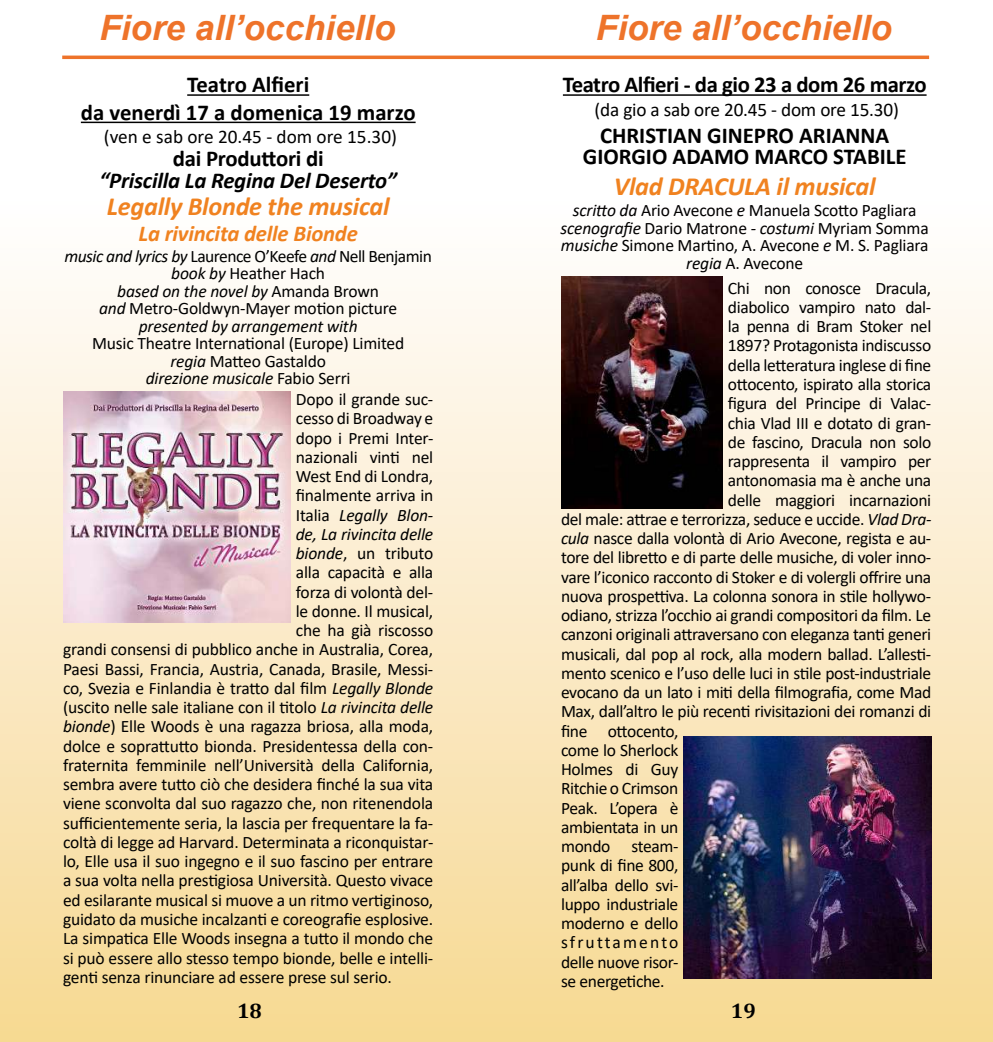
<style>
.page{position:relative;width:993px;height:1042px;background:#fff}
.page>*{position:absolute;margin:0;border:0;box-sizing:border-box;transform-origin:0 0}
.t1{font:italic 700 35px "Arial";color:#ee732a}
.t2{font:italic 700 26.25px "Calibri";letter-spacing:-.01em;color:#f08220}
.t3{font:700 22.75px/27.3px "Calibri";color:#000;text-align:center}
.t4{font:700 22.75px "Calibri";letter-spacing:-.02em;color:#000}
.t5{font:italic 700 22.75px "Calibri";letter-spacing:-.01em;color:#000}
.t6{font:italic 700 22.75px "Calibri";letter-spacing:-.01em;color:#f08220}
.t7{font:700 21px "Cambria";color:#000}
.t8{font:19.25px "Calibri";letter-spacing:-.01em;color:#000}
.t9{font:17.5px/17.5px "Calibri";letter-spacing:-.02em;color:#000;text-align:center}
.t10{font:italic 17.5px "Calibri";letter-spacing:-.01em;color:#000}
.t11{font:17.5px "Calibri";letter-spacing:.125em;color:#000}
.s1{font-style:italic}
.s2{font-style:normal}
</style>
<div class="page">
<div style="left:0;top:0;width:992px;height:1042px;background:linear-gradient(to bottom,#fff,#f7d996)"></div>
<hr style="left:62px;top:56px;width:866px;height:3px;background:#ee732a">
<hr style="left:187px;top:94px;width:122px;height:2px;background:#000">
<hr style="left:81px;top:122px;width:334px;height:1px;background:#000">
<img style="left:63px;top:392px;width:228px;height:230px">
<hr style="left:562px;top:94px;width:364px;height:2px;background:#000">
<img style="left:683px;top:737px;width:248px;height:242px">
<img style="left:561px;top:276px;width:161px;height:233px">
<h1 class="t1" style="left:99px;top:4px;width:297px">Fiore all’occhiello</h1>
<h1 class="t1" style="left:595px;top:4px;width:297px">Fiore all’occhiello</h1>
<h3 class="t3" style="left:81px;top:71px;width:336px">Teatro Alfieri<br>da venerdì 17 a domenica 19 marzo</h3>
<p class="t8" style="left:104px;top:123px;width:294px">(ven e sab ore 20.45 - dom ore 15.30)</p>
<h3 class="t3" style="left:173px;top:144px;width:152px">dai Produttori di</h3>
<h3 class="t5" style="left:99px;top:165px;width:299px">“Priscilla La Regina Del Deserto”</h3>
<h2 class="t2" style="left:107px;top:187px;width:284px">Legally Blonde the musical</h2>
<h3 class="t6" style="left:138px;top:217px;width:221px">La rivincita delle Bionde</h3>
<p class="t9" style="left:64px;top:247px;width:369px"><span class="s1">music and lyrics by</span> Laurence O’Keefe <span class="s1">and</span> Nell Benjamin <span class="s1">book by</span> Heather Hach<br><span class="s1">based on the novel by</span> Amanda Brown<br><span class="s1">and</span> Metro-Goldwyn-Mayer motion picture <span class="s1">presented by arrangement with</span></p>
<p class="t9" style="left:92px;top:334px;width:314px">Music Theatre International (Europe) Limited <span class="s1">regia</span> Matteo Gastaldo<br><span class="s1">direzione musicale</span> Fabio Serri</p>
<p class="t9" style="left:296px;top:390px;width:139px">Dopo il grande suc-</p>
<p class="t9" style="left:296px;top:409px;width:139px">cesso di Broadway e</p>
<p class="t9" style="left:296px;top:429px;width:139px">dopo i Premi Inter-</p>
<p class="t9" style="left:296px;top:448px;width:139px">nazionali vinti nel</p>
<p class="t9" style="left:296px;top:467px;width:139px">West End di Londra,</p>
<p class="t9" style="left:296px;top:486px;width:139px">finalmente arriva in</p>
<p class="t10" style="left:296px;top:503px;width:139px"><span class="s2">Italia</span> Legally Blon-</p>
<p class="t10" style="left:296px;top:522px;width:139px">de, La rivincita delle</p>
<p class="t9" style="left:296px;top:544px;width:139px"><span class="s1">bionde</span>, un tributo</p>
<p class="t9" style="left:296px;top:563px;width:139px">alla capacità e alla</p>
<p class="t9" style="left:296px;top:583px;width:139px">forza di volontà del-</p>
<p class="t9" style="left:296px;top:602px;width:139px">le donne. Il musical,</p>
<p class="t9" style="left:296px;top:621px;width:139px">che ha già riscosso</p>
<p class="t9" style="left:63px;top:640px;width:371px">grandi consensi di pubblico anche in Australia, Corea,</p>
<p class="t9" style="left:63px;top:660px;width:371px">Paesi Bassi, Francia, Austria, Canada, Brasile, Messi-</p>
<p class="t9" style="left:63px;top:679px;width:371px">co, Svezia e Finlandia è tratto dal film <span class="s1">Legally Blonde</span></p>
<p class="t9" style="left:63px;top:698px;width:371px">(uscito nelle sale italiane con il titolo <span class="s1">La rivincita delle</span></p>
<p class="t9" style="left:63px;top:717px;width:371px"><span class="s1">bionde</span>) Elle Woods è una ragazza briosa, alla moda,</p>
<p class="t9" style="left:63px;top:737px;width:371px">dolce e soprattutto bionda. Presidentessa della con-</p>
<p class="t9" style="left:63px;top:756px;width:371px">fraternita femminile nell’Università della California,</p>
<p class="t9" style="left:63px;top:775px;width:371px">sembra avere tutto ciò che desidera finché la sua vita</p>
<p class="t9" style="left:63px;top:794px;width:371px">viene sconvolta dal suo ragazzo che, non ritenendola</p>
<p class="t9" style="left:63px;top:814px;width:372px">sufficientemente seria, la lascia per frequentare la fa-</p>
<p class="t9" style="left:63px;top:833px;width:372px">coltà di legge ad Harvard. Determinata a riconquistar-</p>
<p class="t9" style="left:63px;top:852px;width:371px">lo, Elle usa il suo ingegno e il suo fascino per entrare</p>
<p class="t9" style="left:63px;top:871px;width:371px">a sua volta nella prestigiosa Università. Questo vivace</p>
<p class="t9" style="left:63px;top:891px;width:371px">ed esilarante musical si muove a un ritmo vertiginoso,</p>
<p class="t9" style="left:63px;top:910px;width:371px">guidato da musiche incalzanti e coreografie esplosive.</p>
<p class="t9" style="left:63px;top:929px;width:371px">La simpatica Elle Woods insegna a tutto il mondo che</p>
<p class="t9" style="left:63px;top:948px;width:371px">si può essere allo stesso tempo bionde, belle e intelli-</p>
<p class="t9" style="left:63px;top:968px;width:330px">genti senza rinunciare ad essere prese sul serio.</p>
<h3 class="t4" style="left:562px;top:69px;width:365px">Teatro Alfieri - da gio 23 a dom 26 marzo</h3>
<p class="t8" style="left:594px;top:96px;width:306px">(da gio a sab ore 20.45 - dom ore 15.30)</p>
<h3 class="t3" style="left:582px;top:125px;width:325px;line-height:21px">CHRISTIAN GINEPRO ARIANNA<br>GIORGIO ADAMO MARCO STABILE</h3>
<h2 class="t2" style="left:613px;top:168px;width:263px">Vlad DRACULA il musical</h2>
<p class="t9" style="left:560px;top:201px;width:369px"><span class="s1">scritto da</span> Ario Avecone <span class="s1">e</span> Manuela Scotto Pagliara <span class="s1">scenografie</span> Dario Matrone <span class="s1">- costumi</span> Myriam Somma <span class="s1">musiche</span> Simone Martino, A. Avecone <span class="s1">e</span> M. S. Pagliara <span class="s1">regia</span> A. Avecone</p>
<p class="t9" style="left:727px;top:279px;width:205px">Chi non conosce Dracula,</p>
<p class="t9" style="left:727px;top:298px;width:205px">diabolico vampiro nato dal-</p>
<p class="t9" style="left:727px;top:317px;width:205px">la penna di Bram Stoker nel</p>
<p class="t9" style="left:727px;top:336px;width:205px">1897? Protagonista indiscusso</p>
<p class="t9" style="left:727px;top:356px;width:205px">della letteratura inglese di fine</p>
<p class="t9" style="left:727px;top:375px;width:205px">ottocento, ispirato alla storica</p>
<p class="t9" style="left:727px;top:394px;width:205px">figura del Principe di Valac-</p>
<p class="t9" style="left:727px;top:413px;width:205px">chia Vlad III e dotato di gran-</p>
<p class="t9" style="left:727px;top:433px;width:205px">de fascino, Dracula non solo</p>
<p class="t9" style="left:727px;top:452px;width:205px">rappresenta il vampiro per</p>
<p class="t9" style="left:727px;top:471px;width:205px">antonomasia ma è anche una</p>
<p class="t9" style="left:727px;top:490px;width:205px">delle maggiori incarnazioni</p>
<p class="t9" style="left:561px;top:510px;width:372px">del male: attrae e terrorizza, seduce e uccide. <span class="s1">Vlad Dra-</span></p>
<p class="t9" style="left:561px;top:529px;width:371px"><span class="s1">cula</span> nasce dalla volontà di Ario Avecone, regista e au-</p>
<p class="t9" style="left:561px;top:548px;width:371px">tore del libretto e di parte delle musiche, di voler inno-</p>
<p class="t9" style="left:561px;top:567px;width:371px">vare l’iconico racconto di Stoker e di volergli offrire una</p>
<p class="t9" style="left:561px;top:587px;width:371px">nuova prospettiva. La colonna sonora in stile hollywo-</p>
<p class="t9" style="left:561px;top:606px;width:371px">odiano, strizza l’occhio ai grandi compositori da film. Le</p>
<p class="t9" style="left:561px;top:625px;width:371px">canzoni originali attraversano con eleganza tanti generi</p>
<p class="t9" style="left:561px;top:644px;width:371px">musicali, dal pop al rock, alla modern ballad. L’allesti-</p>
<p class="t9" style="left:561px;top:664px;width:371px">mento scenico e l’uso delle luci in stile post-industriale</p>
<p class="t9" style="left:561px;top:683px;width:371px">evocano da un lato i miti della filmografia, come Mad</p>
<p class="t9" style="left:561px;top:702px;width:371px">Max, dall’altro le più recenti rivisitazioni dei romanzi di</p>
<p class="t9" style="left:561px;top:721px;width:119px">fine ottocento,</p>
<p class="t9" style="left:561px;top:741px;width:119px">come lo Sherlock</p>
<p class="t9" style="left:561px;top:760px;width:119px">Holmes di Guy</p>
<p class="t9" style="left:561px;top:779px;width:119px">Ritchie o Crimson</p>
<p class="t9" style="left:561px;top:798px;width:119px">Peak. L’opera è</p>
<p class="t9" style="left:561px;top:818px;width:119px">ambientata in un</p>
<p class="t9" style="left:561px;top:837px;width:119px">mondo steam-</p>
<p class="t9" style="left:561px;top:856px;width:119px">punk di fine 800,</p>
<p class="t9" style="left:561px;top:875px;width:119px">all’alba dello svi-</p>
<p class="t9" style="left:561px;top:895px;width:119px">luppo industriale</p>
<p class="t9" style="left:561px;top:914px;width:119px">moderno e dello</p>
<p class="t11" style="left:561px;top:930px;width:119px">sfruttamento</p>
<p class="t9" style="left:561px;top:952px;width:119px">delle nuove risor-</p>
<p class="t9" style="left:561px;top:972px;width:105px">se energetiche.</p>
<p class="t7" style="left:237px;top:995px;width:26px">18</p>
<p class="t7" style="left:730px;top:995px;width:26px">19</p>
</div>
